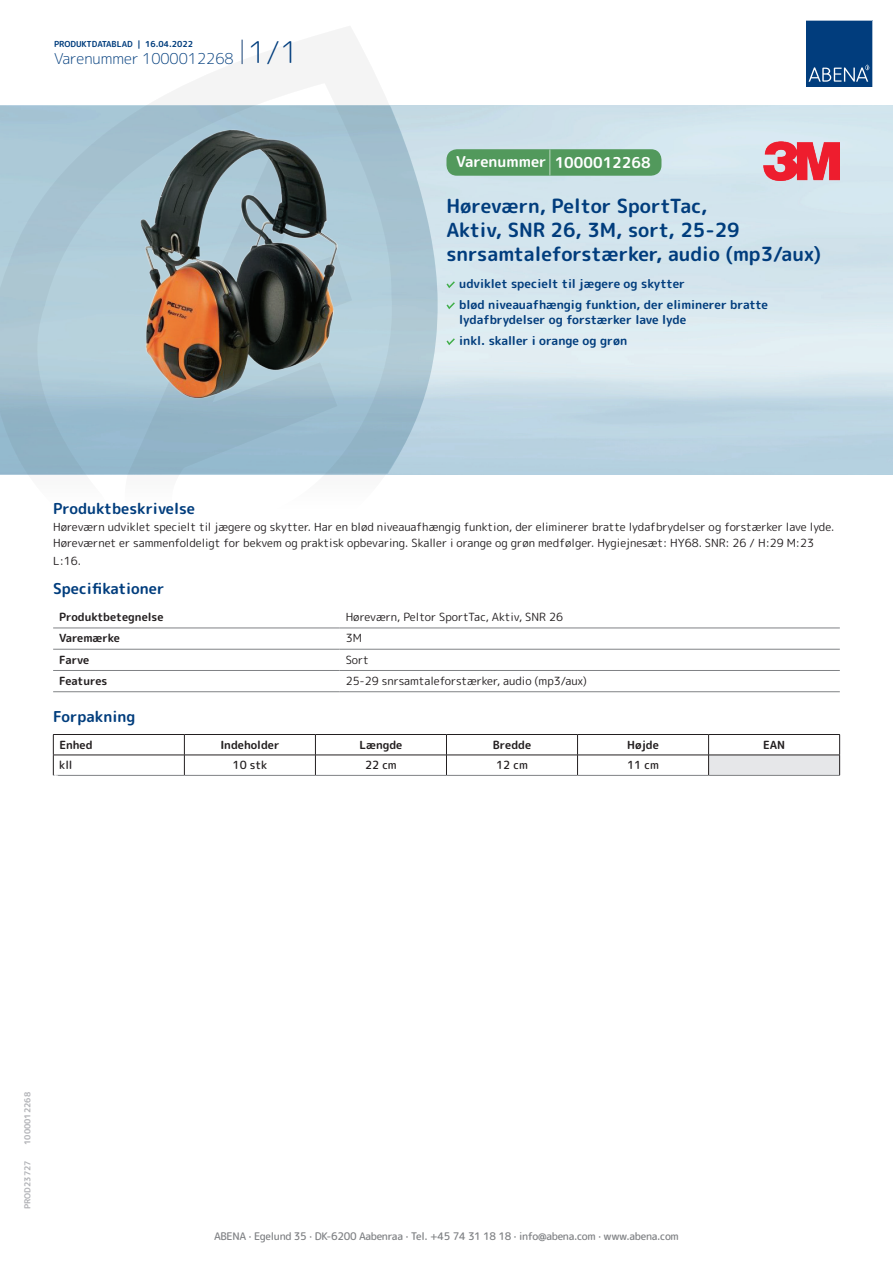
<style>
.page{position:relative;width:893px;height:1263px;background:#fff}
.page>*{position:absolute;margin:0;border:0;box-sizing:border-box;transform-origin:0 0}
.t1{font:700 19.5px/24px "Rounded Mplus 1 c";color:#013d7d}
.t2{font:700 15px "Rounded Mplus 1 c";color:#013d7d}
.t3{font:300 15px "Rounded Mplus 1 c";color:#013d7d}
.t4{font:700 15px "Rounded Mplus 1 c";color:#fff}
.t5{font:700 12px/21px "Rounded Mplus 1 c";color:#013d7d}
.t6{font:11.25px/16.5px "Rounded Mplus 1 c";color:#231f20}
.t7{font:700 11.25px "Rounded Mplus 1 c";color:#231f20}
.t8{font:500 11.25px "Rounded Mplus 1 c";color:#231f20}
.t9{font:500 10.5px "Rounded Mplus 1 c";letter-spacing:-.03em;color:#808285}
.t10{font:700 10.5px "Rounded Mplus 1 c";color:#fff}
.t11{font:700 8.25px "Rounded Mplus 1 c";color:#013d7d}
.t12{font:700 8.25px "Rounded Mplus 1 c";color:#b2b3b7}
.s1{font-size:30px}
.s2{font-size:25.5px}
</style>
<div class="page">
<img style="left:439px;top:106px;width:454px;height:368px">
<svg style="left:0;top:26px;width:439px;height:449px"></svg>
<svg style="left:0;top:106px;width:438px;height:368px;background:#a5c3d2"></svg>
<svg style="left:242px;top:40px;width:1px;height:24px"></svg>
<svg style="left:806px;top:20px;width:67px;height:67px;background:#144b86"></svg>
<img style="left:137px;top:127px;width:204px;height:275px">
<hr style="left:53px;top:628px;width:287px;height:1px;background:#808285">
<hr style="left:340px;top:628px;width:500px;height:1px;background:#808285">
<hr style="left:53px;top:649px;width:287px;height:1px;background:#808285">
<hr style="left:340px;top:649px;width:500px;height:1px;background:#808285">
<hr style="left:53px;top:670px;width:287px;height:1px;background:#808285">
<hr style="left:340px;top:670px;width:500px;height:1px;background:#808285">
<hr style="left:53px;top:691px;width:287px;height:1px;background:#808285">
<hr style="left:340px;top:691px;width:500px;height:1px;background:#808285">
<div style="left:709px;top:755px;width:131px;height:20px;background:#e6e7e9"></div>
<hr style="left:53px;top:734px;width:131px;height:1px;background:#231f20">
<hr style="left:184px;top:734px;width:131px;height:1px;background:#231f20">
<hr style="left:315px;top:734px;width:131px;height:1px;background:#231f20">
<hr style="left:446px;top:734px;width:131px;height:1px;background:#231f20">
<hr style="left:577px;top:734px;width:132px;height:1px;background:#231f20">
<hr style="left:709px;top:734px;width:131px;height:1px;background:#231f20">
<hr style="left:53px;top:755px;width:131px;height:1px;background:#231f20">
<svg style="left:53px;top:735px;width:1px;height:40px"></svg>
<hr style="left:184px;top:755px;width:131px;height:1px;background:#231f20">
<svg style="left:184px;top:735px;width:1px;height:40px"></svg>
<hr style="left:315px;top:755px;width:131px;height:1px;background:#231f20">
<svg style="left:315px;top:735px;width:1px;height:40px"></svg>
<hr style="left:446px;top:755px;width:131px;height:1px;background:#231f20">
<svg style="left:446px;top:735px;width:1px;height:40px"></svg>
<hr style="left:577px;top:755px;width:132px;height:1px;background:#231f20">
<svg style="left:577px;top:735px;width:1px;height:40px"></svg>
<hr style="left:709px;top:755px;width:131px;height:1px;background:#231f20">
<svg style="left:708px;top:735px;width:1px;height:40px"></svg>
<svg style="left:839px;top:735px;width:1px;height:40px"></svg>
<hr style="left:53px;top:775px;width:131px;height:1px;background:#808285">
<hr style="left:184px;top:775px;width:131px;height:1px;background:#808285">
<hr style="left:315px;top:775px;width:131px;height:1px;background:#808285">
<hr style="left:446px;top:775px;width:131px;height:1px;background:#808285">
<hr style="left:577px;top:775px;width:132px;height:1px;background:#808285">
<hr style="left:709px;top:775px;width:131px;height:1px;background:#808285">
<svg style="left:446px;top:281px;width:9px;height:7px"></svg>
<svg style="left:446px;top:302px;width:9px;height:7px"></svg>
<svg style="left:446px;top:338px;width:9px;height:7px"></svg>
<div style="left:446px;top:149px;width:215px;height:27px;background:#52995c;border-radius:10px"></div>
<img style="left:764px;top:141px;width:75px;height:40px">
<p class="t11" style="left:54px;top:38px;width:141px">PRODUKTDATABLAD | 16.04.2022</p>
<h2 class="t3" style="left:54px;top:48px;width:246px">Varenummer 1000012268 <span class="s1">1/1</span></h2>
<h2 class="t4" style="left:456px;top:152px;width:196px">Varenummer <span class="s2">|</span> 1000012268</h2>
<h1 class="t1" style="left:446px;top:194px;width:376px">Høreværn, Peltor SportTac,<br>Aktiv, SNR 26, 3M, sort, 25-29 snrsamtaleforstærker, audio (mp3/aux)</h1>
<p class="t5" style="left:459px;top:273px;width:310px">udviklet specielt til jægere og skytter<br>blød niveauafhængig funktion, der eliminerer bratte</p>
<p class="t5" style="left:459px;top:309px;width:228px">lydafbrydelser og forstærker lave lyde inkl. skaller i orange og grøn</p>
<h2 class="t2" style="left:53px;top:498px;width:143px">Produktbeskrivelse</h2>
<p class="t6" style="left:53px;top:518px;width:783px">Høreværn udviklet specielt til jægere og skytter. Har en blød niveauafhængig funktion, der eliminerer bratte lydafbrydelser og forstærker lave lyde.<br>Høreværnet er sammenfoldeligt for bekvem og praktisk opbevaring. Skaller i orange og grøn medfølger. Hygiejnesæt: HY68. SNR: 26 / H:29 M:23</p>
<p class="t6" style="left:53px;top:553px;width:29px">L:16.</p>
<h2 class="t2" style="left:53px;top:578px;width:113px">Specifikationer</h2>
<p class="t7" style="left:59px;top:609px;width:106px">Produktbetegnelse</p>
<p class="t6" style="left:346px;top:609px;width:219px">Høreværn, Peltor SportTac, Aktiv, SNR 26</p>
<p class="t7" style="left:59px;top:630px;width:62px">Varemærke</p>
<p class="t6" style="left:346px;top:630px;width:18px">3M</p>
<p class="t7" style="left:59px;top:651px;width:32px">Farve</p>
<p class="t6" style="left:346px;top:651px;width:25px">Sort</p>
<p class="t7" style="left:59px;top:673px;width:50px">Features</p>
<p class="t6" style="left:346px;top:672px;width:243px">25-29 snrsamtaleforstærker, audio (mp3/aux)</p>
<h2 class="t2" style="left:53px;top:706px;width:84px">Forpakning</h2>
<p class="t7" style="left:59px;top:737px;width:35px">Enhed</p>
<p class="t7" style="left:220px;top:737px;width:61px">Indeholder</p>
<p class="t7" style="left:359px;top:737px;width:44px">Længde</p>
<p class="t7" style="left:493px;top:737px;width:40px">Bredde</p>
<p class="t7" style="left:627px;top:737px;width:33px">Højde</p>
<p class="t7" style="left:763px;top:737px;width:24px">EAN</p>
<p class="t8" style="left:59px;top:757px;width:15px">kll</p>
<p class="t8" style="left:233px;top:757px;width:36px">10 stk</p>
<p class="t8" style="left:365px;top:757px;width:33px">22 cm</p>
<p class="t8" style="left:496px;top:757px;width:33px">12 cm</p>
<p class="t8" style="left:627px;top:757px;width:33px">11 cm</p>
<p class="t10" style="left:53px;top:771px;width:7px">*</p>
<p class="t12" style="left:22px;top:1145px;width:54px;rotate:-90deg">1000012268</p>
<p class="t12" style="left:22px;top:1209px;width:50px;rotate:-90deg">PROD23727</p>
<p class="t9" style="left:214px;top:1229px;width:466px">ABENA · Egelund 35 · DK-6200 Aabenraa · Tel. +45 74 31 18 18 · info@abena.com · www.abena.com</p>
</div>
